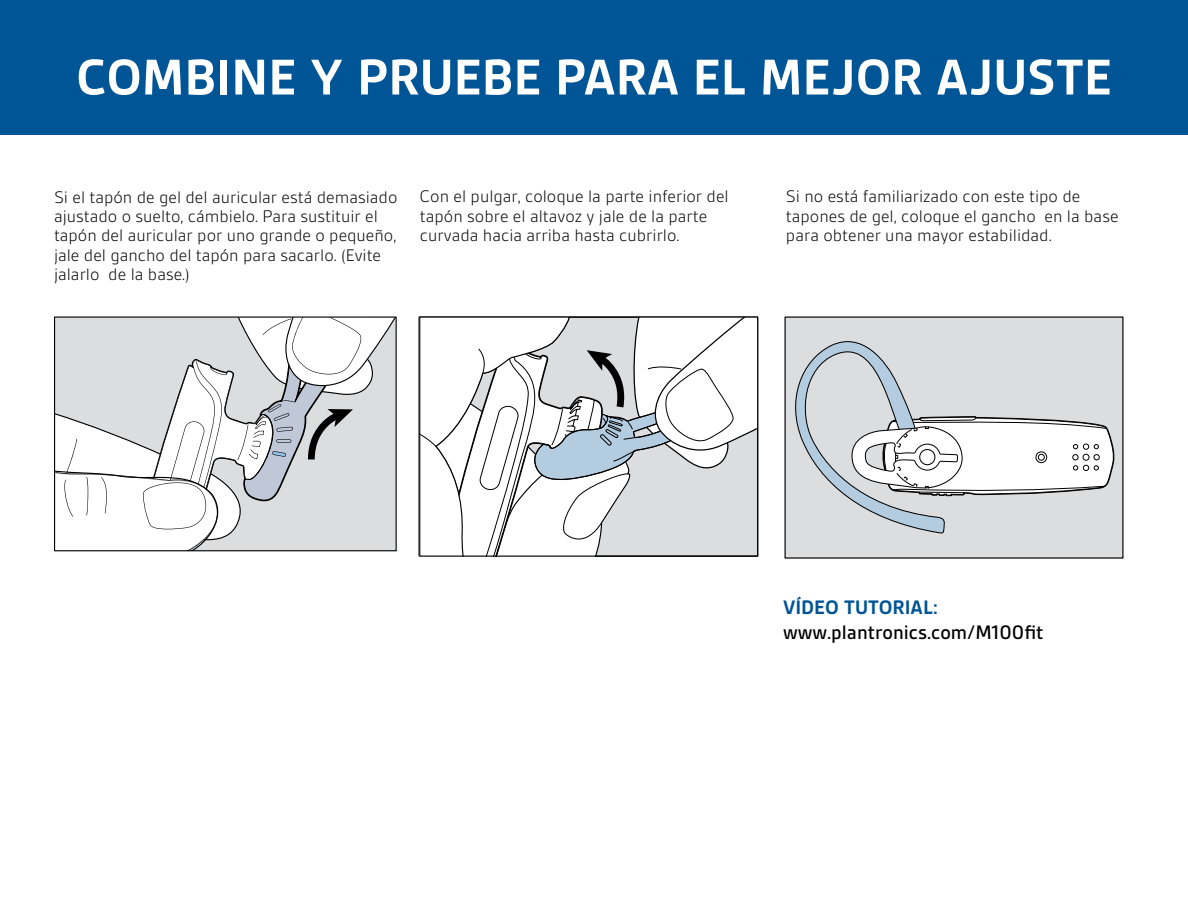
<style>
.page{position:relative;width:1188px;height:918px;background:#fff}
.page>*{position:absolute;margin:0;border:0;box-sizing:border-box;transform-origin:0 0}
.t1{font:700 54px "Gesta";color:#fff}
.t2{font:500 21px "Gesta";color:#000}
.t3{font:700 21px "Gesta";color:#005596}
.t4{font:300 18px/19.5px "Gesta";color:#000}
</style>
<div class="page">
<div style="left:0;top:0;width:1188px;height:135px;background:#005596"></div>
<svg style="left:54px;top:317px;width:343px;height:234px;fill:#dcddde"></svg>
<svg style="left:420px;top:317px;width:338px;height:239px"></svg>
<div style="left:785px;top:317px;width:338px;height:241px;background:#dcddde"></div>
<svg style="left:795px;top:341px;width:320px;height:193px"></svg>
<h1 class="t1" style="left:76px;top:49px;width:1037px">COMBINE Y PRUEBE PARA EL MEJOR AJUSTE</h1>
<p class="t4" style="left:54px;top:187px;width:345px">Si el tapón de gel del auricular está demasiado ajustado o suelto, cámbielo. Para sustituir el tapón del auricular por uno grande o pequeño, jale del gancho del tapón para sacarlo. (Evite jalarlo de la base.)</p>
<p class="t4" style="left:420px;top:187px;width:310px">Con el pulgar, coloque la parte inferior del tapón sobre el altavoz y jale de la parte curvada hacia arriba hasta cubrirlo.</p>
<p class="t4" style="left:786px;top:187px;width:334px">Si no está familiarizado con este tipo de tapones de gel, coloque el gancho en la base para obtener una mayor estabilidad.</p>
<p class="t3" style="left:783px;top:597px;width:156px">VÍDEO TUTORIAL:</p>
<p class="t2" style="left:783px;top:622px;width:262px">www.plantronics.com/M100fit</p>
</div>
